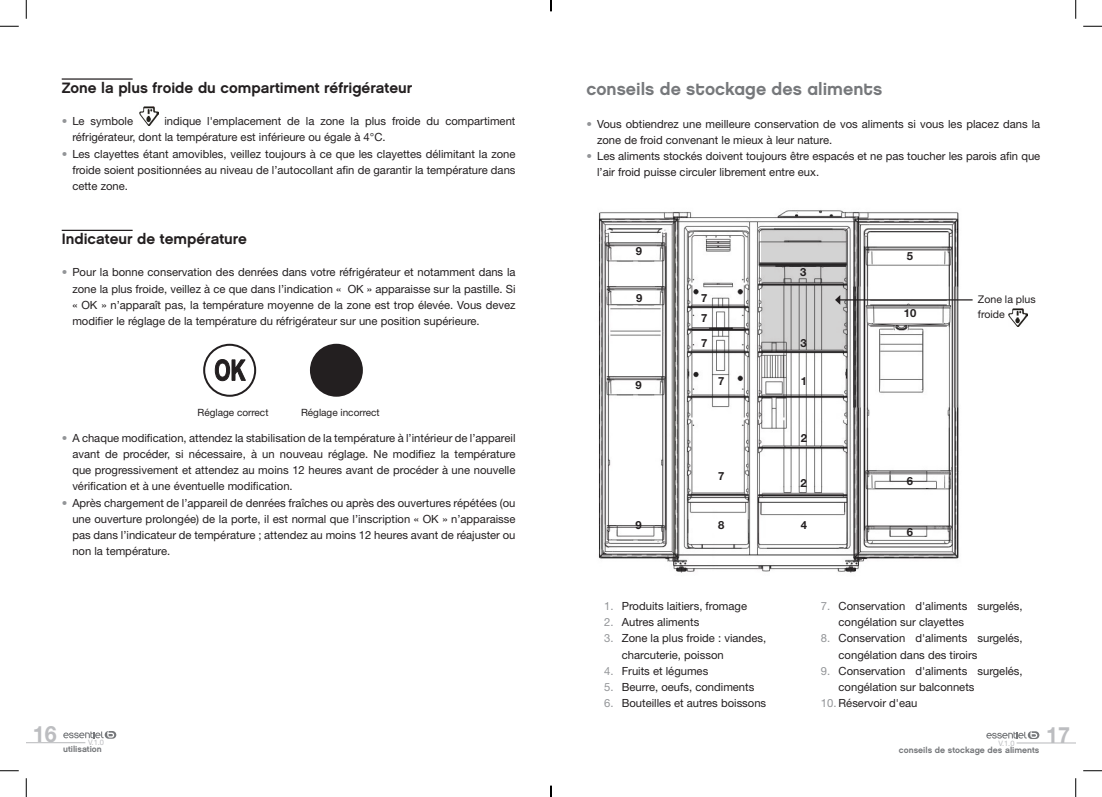
<style>
.page{position:relative;width:1102px;height:797px;background:#fff}
.page>*{position:absolute;margin:0;border:0;box-sizing:border-box;transform-origin:0 0}
.t1{font:700 22.5px "Helvetica Neue LT Std";color:#bcbdc0;scale:.96 1}
.chapitre{font:17.5px "Chalet New York Nineteen Eighty";color:#76787b}
.Titre{font:15px "Chalet New York Nineteen Sixty";color:#231f20}
.t2{font:11.25px/16.2px "Helvetica Neue LT Std";color:#231f20}
.Paragraphe{font:700 11.25px "Helvetica Neue LT Std";color:#231f20}
.Paragraphe-2{font:10.62px/15.2px "Helvetica Neue LT Std";color:#231f20}
.Paragraphe-3{font:10px "Helvetica Neue LT Std";color:#231f20}
.t3{font:8.5px "Chalet New York Nineteen Sixty";color:#76787b}
.t4{font:7.5px "Helvetica Neue LT Std";color:#bcbdc0}
.s1{color:#939598}
</style>
<div class="page">
<svg style="left:63px;top:731px;width:53px;height:7px"></svg>
<hr style="left:26px;top:742px;width:59px;height:1px;background:#bcbdc0">
<svg style="left:986px;top:731px;width:53px;height:8px"></svg>
<hr style="left:1016px;top:742px;width:59px;height:1px;background:#bcbdc0">
<hr style="left:62px;top:78px;width:71px;height:2px;background:#231f20">
<hr style="left:62px;top:230px;width:71px;height:1px;background:#231f20">
<img style="left:139px;top:107px;width:19px;height:18px">
<div style="left:203px;top:344px;width:53px;height:53px;border:2px solid #231f20;border-radius:50%"></div>
<svg style="left:214px;top:359px;width:32px;height:22px"></svg>
<div style="left:311px;top:345px;width:51px;height:51px;background:#231f20;border-radius:50%"></div>
<div style="left:310px;top:344px;width:53px;height:53px;border:2px solid #231f20;border-radius:50%"></div>
<img style="left:1008px;top:308px;width:19px;height:19px">
<img style="left:598px;top:210px;width:367px;height:363px">
<hr style="left:839px;top:299px;width:133px;height:1px;background:#231f20">
<svg style="left:760px;top:229px;width:87px;height:123px;background:#bdbcbc"></svg>
<svg style="left:0;top:25px;width:19px;height:2px"></svg>
<svg style="left:1083px;top:25px;width:18px;height:2px"></svg>
<svg style="left:0;top:770px;width:19px;height:1px"></svg>
<svg style="left:1083px;top:770px;width:18px;height:1px"></svg>
<svg style="left:25px;top:0;width:2px;height:19px"></svg>
<svg style="left:25px;top:778px;width:2px;height:19px"></svg>
<svg style="left:1075px;top:0;width:1px;height:19px"></svg>
<svg style="left:1075px;top:778px;width:1px;height:19px"></svg>
<svg style="left:550px;top:785px;width:1px;height:12px"></svg>
<p class="Titre" style="left:62px;top:78px;width:352px">Zone la plus froide du compartiment réfrigérateur</p>
<p class="t2" style="left:62px;top:113px;width:73px"><span class="s1">•</span> Le symbole</p>
<p class="t2" style="left:72px;top:113px;width:444px;text-indent:92px">indique l'emplacement de la zone la plus froide du compartiment réfrigérateur, dont la température est inférieure ou égale à 4°C.</p>
<p class="t2" style="left:72px;top:145px;width:444px;text-align:justify;text-indent:-11px"><span class="s1">•</span> Les clayettes étant amovibles, veillez toujours à ce que les clayettes délimitant la zone froide soient positionnées au niveau de l’autocollant afin de garantir la température dans cette zone.</p>
<p class="Titre" style="left:62px;top:229px;width:187px">Indicateur de température</p>
<p class="t2" style="left:72px;top:264px;width:444px;text-align:justify;text-indent:-11px"><span class="s1">•</span> Pour la bonne conservation des denrées dans votre réfrigérateur et notamment dans la zone la plus froide, veillez à ce que dans l’indication « OK » apparaisse sur la pastille. Si « OK » n’apparaît pas, la température moyenne de la zone est trop élevée. Vous devez modifier le réglage de la température du réfrigérateur sur une position supérieure.</p>
<p class="Paragraphe-3" style="left:197px;top:406px;width:72px">Réglage correct</p>
<p class="Paragraphe-3" style="left:301px;top:406px;width:80px">Réglage incorrect</p>
<p class="t2" style="left:72px;top:429px;width:444px;text-align:justify;text-indent:-11px"><span class="s1">•</span> A chaque modification, attendez la stabilisation de la température à l’intérieur de l’appareil avant de procéder, si nécessaire, à un nouveau réglage. Ne modifiez la température que progressivement et attendez au moins 12 heures avant de procéder à une nouvelle vérification et à une éventuelle modification.</p>
<p class="t2" style="left:72px;top:494px;width:444px;text-align:justify;text-indent:-11px"><span class="s1">•</span> Après chargement de l’appareil de denrées fraîches ou après des ouvertures répétées (ou une ouverture prolongée) de la porte, il est normal que l’inscription « OK » n’apparaisse pas dans l’indicateur de température ; attendez au moins 12 heures avant de réajuster ou non la température.</p>
<p class="chapitre" style="left:586px;top:78px;width:297px">conseils de stockage des aliments</p>
<p class="t2" style="left:597px;top:115px;width:444px;text-indent:-11px"><span class="s1">•</span> Vous obtiendrez une meilleure conservation de vos aliments si vous les placez dans la zone de froid convenant le mieux à leur nature.</p>
<p class="t2" style="left:597px;top:148px;width:444px;text-indent:-11px"><span class="s1">•</span> Les aliments stockés doivent toujours être espacés et ne pas toucher les parois afin que l’air froid puisse circuler librement entre eux.</p>
<p class="Paragraphe" style="left:636px;top:243px;width:8px">9</p>
<p class="Paragraphe" style="left:906px;top:249px;width:8px">5</p>
<p class="Paragraphe" style="left:800px;top:265px;width:8px">3</p>
<p class="Paragraphe" style="left:636px;top:291px;width:8px">9</p>
<p class="Paragraphe" style="left:701px;top:291px;width:8px">7</p>
<p class="Paragraphe" style="left:701px;top:311px;width:8px">7</p>
<p class="Paragraphe" style="left:903px;top:306px;width:14px">10</p>
<p class="Paragraphe-2" style="left:977px;top:291px;width:59px">Zone la plus froide</p>
<p class="Paragraphe" style="left:701px;top:336px;width:8px">7</p>
<p class="Paragraphe" style="left:800px;top:336px;width:8px">3</p>
<p class="Paragraphe" style="left:635px;top:378px;width:8px">9</p>
<p class="Paragraphe" style="left:718px;top:374px;width:8px">7</p>
<p class="Paragraphe" style="left:800px;top:374px;width:8px">1</p>
<p class="Paragraphe" style="left:800px;top:430px;width:8px">2</p>
<p class="Paragraphe" style="left:718px;top:469px;width:8px">7</p>
<p class="Paragraphe" style="left:800px;top:475px;width:8px">2</p>
<p class="Paragraphe" style="left:906px;top:474px;width:8px">6</p>
<p class="Paragraphe" style="left:635px;top:518px;width:8px">9</p>
<p class="Paragraphe" style="left:718px;top:518px;width:8px">8</p>
<p class="Paragraphe" style="left:800px;top:518px;width:8px">4</p>
<p class="Paragraphe" style="left:906px;top:525px;width:8px">6</p>
<p class="t2" style="left:604px;top:597px;width:144px"><span class="s1">1.</span> Produits laitiers, fromage</p>
<p class="t2" style="left:604px;top:614px;width:97px"><span class="s1">2.</span> Autres aliments</p>
<p class="t2" style="left:621px;top:630px;width:146px;text-indent:-18px"><span class="s1">3.</span> Zone la plus froide : viandes, charcuterie, poisson</p>
<p class="t2" style="left:604px;top:662px;width:106px"><span class="s1">4.</span> Fruits et légumes</p>
<p class="t2" style="left:604px;top:679px;width:152px"><span class="s1">5.</span> Beurre, oeufs, condiments</p>
<p class="t2" style="left:604px;top:695px;width:164px"><span class="s1">6.</span> Bouteilles et autres boissons</p>
<p class="t2" style="left:838px;top:597px;width:185px;text-indent:-18px"><span class="s1">7.</span> Conservation d'aliments surgelés, congélation sur clayettes</p>
<p class="t2" style="left:838px;top:630px;width:185px;text-indent:-18px"><span class="s1">8.</span> Conservation d'aliments surgelés, congélation dans des tiroirs</p>
<p class="t2" style="left:838px;top:662px;width:185px;text-indent:-18px"><span class="s1">9.</span> Conservation d'aliments surgelés, congélation sur balconnets</p>
<p class="t2" style="left:820px;top:695px;width:98px"><span class="s1">10.</span> Réservoir d'eau</p>
<h1 class="t1" style="left:33px;top:720px;width:26px">16</h1>
<p class="t4" style="left:88px;top:738px;width:18px">V.1.0</p>
<p class="t4" style="left:998px;top:738px;width:18px">V.1.0</p>
<p class="t3" style="left:898px;top:744px;width:142px">conseils de stockage des aliments</p>
<p class="t3" style="left:63px;top:744px;width:40px">utilisation</p>
<h1 class="t1" style="left:1045px;top:721px;width:26px">17</h1>
</div>
